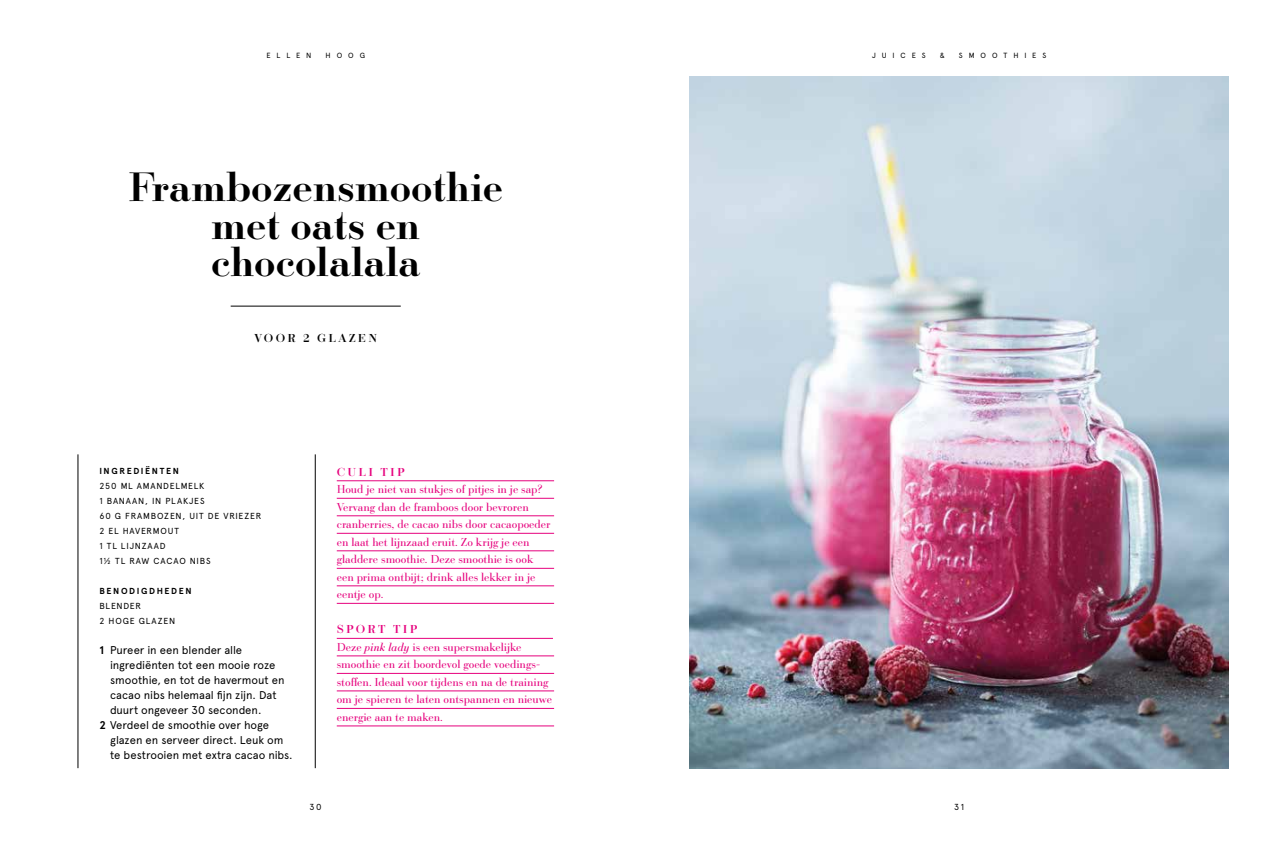
<style>
.page{position:relative;width:1275px;height:868px;background:#fff}
.page>*{position:absolute;margin:0;border:0;box-sizing:border-box;transform-origin:0 0}
.t1{font:500 40px/37.5px "Ratio Modern";color:#000;text-align:center}
.t2{font:11.25px/17.5px "Ratio Modern";color:#e6007d}
.t3{font:11.25px "Apercu";letter-spacing:-.005em;color:#000}
.t4{font:500 11.25px "Ratio Modern";letter-spacing:.2em;color:#000}
.t5{font:500 11.25px "Ratio Modern";letter-spacing:.2em;color:#e6007d}
.t6{font:8.75px/15px "Apercu";letter-spacing:.09em;color:#000}
.t7{font:700 8.75px "Apercu";letter-spacing:.185em;color:#000}
.t8{font:7.5px "Apercu";letter-spacing:.79em;color:#000}
.s1{font-weight:700}
.s2{font-weight:500}
.s3{font-style:italic}
</style>
<div class="page">
<img style="left:689px;top:77px;width:540px;height:691px">
<hr style="left:337px;top:480px;width:217px;height:1px;background:#e6007d">
<hr style="left:337px;top:498px;width:217px;height:1px;background:#e6007d">
<hr style="left:337px;top:515px;width:217px;height:1px;background:#e6007d">
<hr style="left:337px;top:533px;width:217px;height:1px;background:#e6007d">
<hr style="left:337px;top:550px;width:217px;height:1px;background:#e6007d">
<hr style="left:337px;top:568px;width:217px;height:1px;background:#e6007d">
<hr style="left:337px;top:585px;width:217px;height:1px;background:#e6007d">
<hr style="left:337px;top:603px;width:217px;height:1px;background:#e6007d">
<hr style="left:337px;top:638px;width:216px;height:1px;background:#e6007d">
<hr style="left:337px;top:655px;width:217px;height:1px;background:#e6007d">
<hr style="left:337px;top:673px;width:217px;height:1px;background:#e6007d">
<hr style="left:337px;top:690px;width:217px;height:1px;background:#e6007d">
<hr style="left:337px;top:708px;width:217px;height:1px;background:#e6007d">
<hr style="left:337px;top:725px;width:217px;height:1px;background:#e6007d">
<hr style="left:315px;top:454px;width:1px;height:314px;background:#000">
<hr style="left:78px;top:454px;width:1px;height:314px;background:#000">
<hr style="left:231px;top:306px;width:170px;height:1px;background:#000">
<p class="t8" style="left:266px;top:51px;width:47px">ELLEN</p>
<p class="t8" style="left:326px;top:51px;width:41px">HOOG</p>
<h1 class="t1" style="left:128px;top:167px;width:376px">Frambozensmoothie met oats en chocolalala</h1>
<p class="t4" style="left:254px;top:330px;width:124px">VOOR 2 GLAZEN</p>
<p class="t7" style="left:99px;top:465px;width:81px">INGREDIËNTEN</p>
<p class="t6" style="left:99px;top:478px;width:163px">250 ML AMANDELMELK<br>1 BANAAN, IN PLAKJES<br>60 G FRAMBOZEN, UIT DE VRIEZER<br>2 EL HAVERMOUT<br>1 TL LIJNZAAD<br>1½ TL RAW CACAO NIBS</p>
<p class="t7" style="left:99px;top:585px;width:94px">BENODIGDHEDEN</p>
<p class="t6" style="left:99px;top:598px;width:77px">BLENDER<br>2 HOGE GLAZEN</p>
<p class="t3" style="left:99px;top:643px;width:144px"><span class="s1">1</span> Pureer in een blender alle</p>
<p class="t3" style="left:110px;top:658px;width:167px">ingrediënten tot een mooie roze</p>
<p class="t3" style="left:110px;top:673px;width:176px">smoothie, en tot de havermout en</p>
<p class="t3" style="left:110px;top:688px;width:168px">cacao nibs helemaal fijn zijn. Dat</p>
<p class="t3" style="left:110px;top:703px;width:153px">duurt ongeveer 30 seconden.</p>
<p class="t3" style="left:99px;top:718px;width:171px"><span class="s1">2</span> Verdeel de smoothie over hoge</p>
<p class="t3" style="left:110px;top:733px;width:175px">glazen en serveer direct. Leuk om</p>
<p class="t3" style="left:110px;top:748px;width:184px">te bestrooien met extra cacao nibs.</p>
<p class="t5" style="left:337px;top:464px;width:69px">CULI TIP</p>
<p class="t2" style="left:337px;top:480px;width:215px">Houd je niet van stukjes of pitjes in je sap?<br>Vervang dan de framboos door bevroren cranberries, de cacao nibs door cacaopoeder en laat het lijnzaad eruit. Zo krijg je een gladdere smoothie. Deze smoothie is ook een prima ontbijt; drink alles lekker in je eentje op.</p>
<p class="t2" style="left:337px;top:620px;width:217px"><span class="s2">SPORT TIP<br></span>Deze <span class="s3">pink lady</span> is een supersmakelijke smoothie en zit boordevol goede voedings&shy;stoffen. Ideaal voor tijdens en na de training om je spieren te laten ontspannen en nieuwe energie aan te maken.</p>
<p class="t6" style="left:309px;top:799px;width:14px">30</p>
<p class="t8" style="left:872px;top:51px;width:55px">JUICES</p>
<p class="t8" style="left:940px;top:51px;width:7px">&amp;</p>
<p class="t8" style="left:959px;top:51px;width:89px">SMOOTHIES</p>
<p class="t6" style="left:954px;top:799px;width:11px">31</p>
</div>
